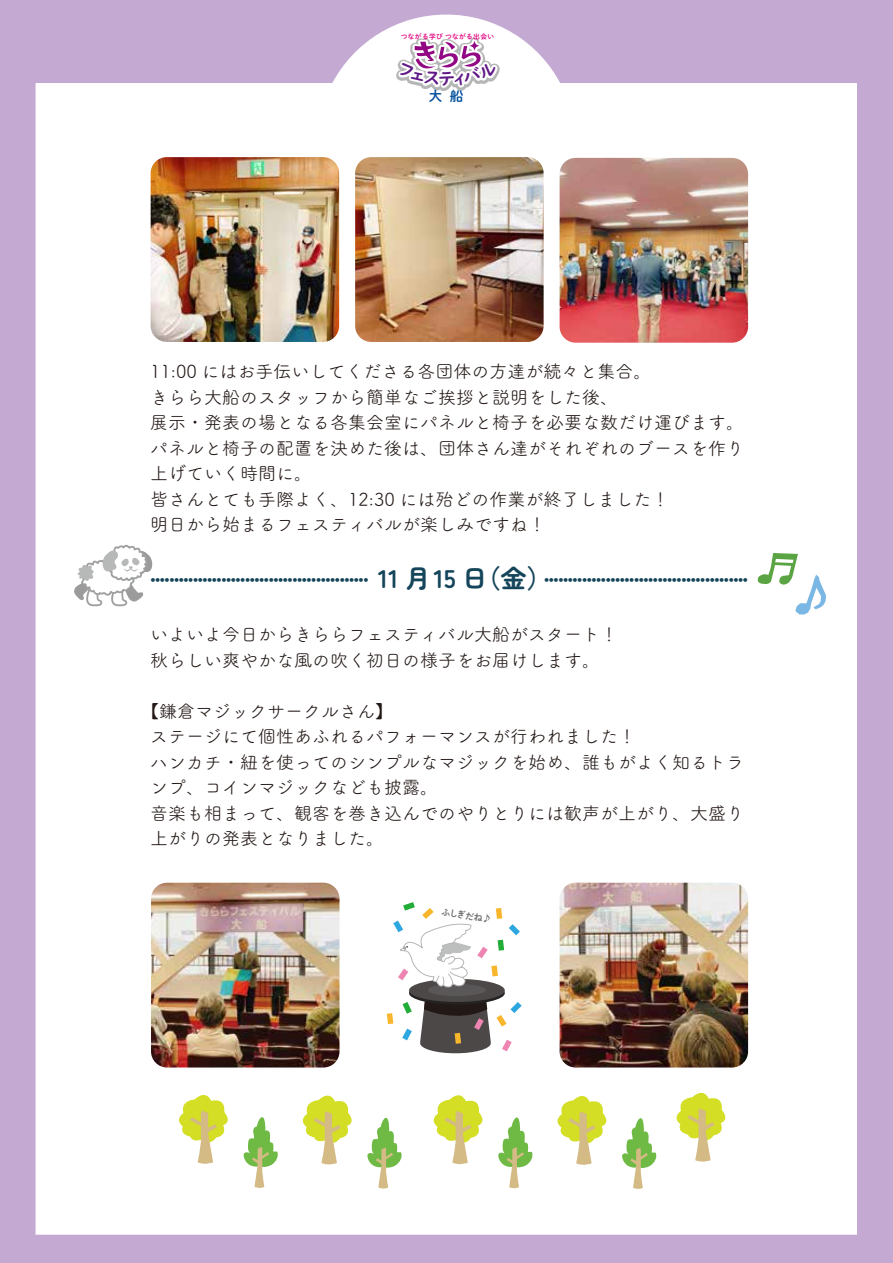
<style>
.page{position:relative;width:893px;height:1263px;background:#c4a9d2}
.page>*{position:absolute;margin:0;border:0;box-sizing:border-box;transform-origin:0 0}
.t1{font:28.5px "Kiwi Maru";color:#15455a}
.t2{font:700 25.5px "Zen Maru Gothic";color:#15455a}
.t3{font:18px/25.5px "Tsuku A Rd Gothic Std R";color:#221815}
.t4{font:13.5px "DNP Shuei M Go Std B";color:#004e9c}
.t5{font:700 9px "Zen Maru Gothic";color:#727171}
.t6{font:6.75px "DNP Shuei M Go Std B";letter-spacing:.04em;color:#e4007f}
</style>
<div class="page">
<div style="left:36px;top:27px;width:821px;height:1208px;background:#fff"></div>
<svg style="left:244px;top:1117px;width:35px;height:72px"></svg>
<svg style="left:174px;top:1088px;width:59px;height:77px"></svg>
<svg style="left:367px;top:1118px;width:36px;height:72px"></svg>
<svg style="left:298px;top:1089px;width:59px;height:77px"></svg>
<svg style="left:498px;top:1117px;width:36px;height:73px"></svg>
<svg style="left:428px;top:1089px;width:60px;height:77px"></svg>
<svg style="left:622px;top:1118px;width:36px;height:72px"></svg>
<svg style="left:552px;top:1089px;width:59px;height:77px"></svg>
<svg style="left:671px;top:1086px;width:59px;height:77px"></svg>
<div style="left:409px;top:979px;width:96px;height:23px;background:#4c4848;border-radius:50%"></div>
<div style="left:428px;top:984px;width:58px;height:12px;background:#595757;border-radius:50%"></div>
<svg style="left:403px;top:1002px;width:9px;height:12px"></svg>
<svg style="left:387px;top:1013px;width:6px;height:11px"></svg>
<svg style="left:420px;top:996px;width:102px;height:57px"></svg>
<svg style="left:402px;top:1028px;width:10px;height:12px"></svg>
<svg style="left:393px;top:902px;width:127px;height:87px"></svg>
<img style="left:151px;top:157px;width:188px;height:185px">
<img style="left:560px;top:158px;width:188px;height:185px">
<img style="left:355px;top:157px;width:189px;height:185px">
<svg style="left:74px;top:543px;width:79px;height:63px"></svg>
<svg style="left:755px;top:553px;width:72px;height:62px"></svg>
<img style="left:151px;top:883px;width:188px;height:184px">
<img style="left:560px;top:883px;width:188px;height:184px">
<svg style="left:390px;top:14px;width:117px;height:128px"></svg>
<p class="t6" style="left:401px;top:31px;width:95px">つながる学び つながる出会い</p>
<p class="t4" style="left:429px;top:86px;width:36px">大船</p>
<p class="t3" style="left:150px;top:357px;width:595px">11:00 にはお手伝いしてくださる各団体の方達が続々と集合。<br>きらら大船のスタッフから簡単なご挨拶と説明をした後、<br>展示・発表の場となる各集会室にパネルと椅子を必要な数だけ運びます。パネルと椅子の配置を決めた後は、団体さん達がそれぞれのブースを作り上げていく時間に。<br>皆さんとても手際よく、12:30 には殆どの作業が終了しました！<br>明日から始まるフェスティバルが楽しみですね！</p>
<h2 class="t2" style="left:378px;top:563px;width:176px">11 月15 日（金）</h2>
<h1 class="t1" style="left:151px;top:552px;width:220px">..............................................</h1>
<h1 class="t1" style="left:544px;top:552px;width:206px">...........................................</h1>
<p class="t3" style="left:150px;top:620px;width:469px">いよいよ今日からきららフェスティバル大船がスタート！秋らしい爽やかな風の吹く初日の様子をお届けします。</p>
<p class="t3" style="left:150px;top:697px;width:595px;text-indent:-9px">【鎌倉マジックサークルさん】<br>ステージにて個性あふれるパフォーマンスが行われました！<br>ハンカチ・紐を使ってのシンプルなマジックを始め、誰もがよく知るトランプ、コインマジックなども披露。<br>音楽も相まって、観客を巻き込んでのやりとりには歓声が上がり、大盛り上がりの発表となりました。</p>
<p class="t5" style="left:443px;top:906px;width:52px;rotate:9deg">ふしぎだね♪</p>
</div>
